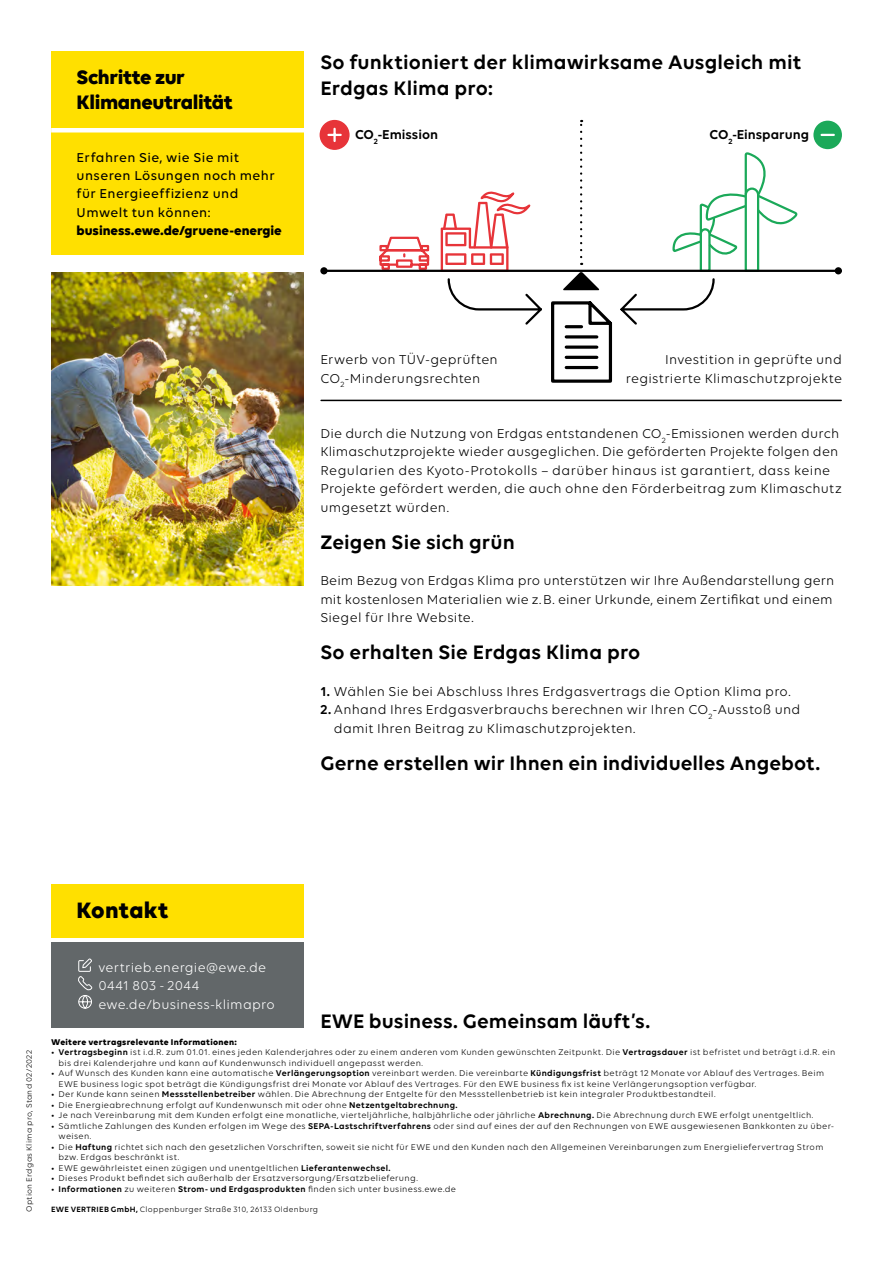
<style>
.page{position:relative;width:893px;height:1263px;background:#fff}
.page>*{position:absolute;margin:0;border:0;box-sizing:border-box;transform-origin:0 0}
.t1{font:700 24px "Volte";letter-spacing:.005em;color:#000}
.t2{font:600 21px/25.2px "Volte";letter-spacing:.005em;color:#000}
.t3{font:700 21px/25.2px "Volte";letter-spacing:-.02em;color:#000}
.t4{font:13.8px/18.5px "Volte";letter-spacing:.015em;color:#000}
.t5{font:500 13.8px/18.5px "Volte";letter-spacing:.03em;color:#000}
.t6{font:13.8px/18.5px "Volte";letter-spacing:.02em;color:#fff}
.t7{font:700 13.8px "Volte";letter-spacing:-.005em;color:#000}
.t8{font:600 13.8px "Volte";color:#000}
.t9{font:9px/10.5px "Volte";letter-spacing:.035em;color:#000}
.t10{font:700 9px "Volte";letter-spacing:.03em;color:#000}
.t11{font:8.25px "Volte";letter-spacing:.035em;color:#000}
.s1{font-weight:600}
</style>
<div class="page">
<div style="left:51px;top:51px;width:252px;height:203px;background:#ffe000"></div>
<hr style="left:51px;top:128px;width:261px;height:4px;background:#fff">
<img style="left:51px;top:272px;width:252px;height:313px">
<svg style="left:378px;top:236px;width:52px;height:34px"></svg>
<hr style="left:325px;top:270px;width:516px;height:2px;background:#000">
<div style="left:320px;top:121px;width:29px;height:28px;background:#e73439;border-radius:50%"></div>
<div style="left:320px;top:120px;width:30px;height:30px;border:2px solid #e73439;border-radius:50%"></div>
<svg style="left:328px;top:129px;width:13px;height:12px"></svg>
<div style="left:813px;top:121px;width:29px;height:28px;background:#1ba959;border-radius:50%"></div>
<svg style="left:822px;top:134px;width:12px;height:2px"></svg>
<div style="left:320px;top:267px;width:8px;height:7px;background:#000;border-radius:50%"></div>
<div style="left:835px;top:267px;width:7px;height:7px;background:#000;border-radius:50%"></div>
<svg style="left:441px;top:120px;width:358px;height:263px"></svg>
<hr style="left:321px;top:400px;width:520px;height:1px;background:#000">
<div style="left:51px;top:884px;width:252px;height:54px;background:#ffe000"></div>
<div style="left:51px;top:942px;width:252px;height:86px;background:#626769"></div>
<svg style="left:78px;top:958px;width:15px;height:51px"></svg>
<h2 class="t3" style="left:77px;top:64px;width:158px">Schritte zur<br>Klimaneutralität</h2>
<h3 class="t5" style="left:77px;top:148px;width:200px">Erfahren Sie, wie Sie mit unseren Lösungen noch mehr für Energieeffizienz und<br>Umwelt tun können:</h3>
<h3 class="t7" style="left:77px;top:222px;width:207px">business.ewe.de/gruene-energie</h3>
<h2 class="t2" style="left:320px;top:49px;width:482px">So funktioniert der klimawirksame Ausgleich mit<br>Erdgas Klima pro:</h2>
<h3 class="t8" style="left:355px;top:127px;width:85px">CO<sub>2</sub>-Emission</h3>
<h3 class="t8" style="left:710px;top:127px;width:101px">CO<sub>2</sub>-Einsparung</h3>
<h3 class="t4" style="left:320px;top:350px;width:179px">Erwerb von TÜV-geprüften<br>CO<sub>2</sub>-Minderungsrechten</h3>
<h3 class="t4" style="left:626px;top:350px;width:218px;text-align:right">Investition in geprüfte und registrierte Klimaschutzprojekte</h3>
<p class="t4" style="left:320px;top:424px;width:523px">Die durch die Nutzung von Erdgas entstandenen CO<sub>2</sub>-Emissionen werden durch Klimaschutzprojekte wieder ausgeglichen. Die geförderten Projekte folgen den Regularien des Kyoto-Protokolls – darüber hinaus ist garantiert, dass keine Projekte gefördert werden, die auch ohne den Förderbeitrag zum Klimaschutz umgesetzt würden.</p>
<h2 class="t2" style="left:320px;top:529px;width:196px">Zeigen Sie sich grün</h2>
<h3 class="t4" style="left:320px;top:571px;width:516px">Beim Bezug von Erdgas Klima pro unterstützen wir Ihre Außendarstellung gern mit kostenlosen Materialien wie z. B. einer Urkunde, einem Zertifikat und einem<br>Siegel für Ihre Website.</h3>
<h2 class="t2" style="left:320px;top:639px;width:322px">So erhalten Sie Erdgas Klima pro</h2>
<h3 class="t4" style="left:320px;top:682px;width:472px"><span class="s1">1.</span> Wählen Sie bei Abschluss Ihres Erdgasvertrags die Option Klima pro.</h3>
<h3 class="t4" style="left:334px;top:700px;width:468px;text-indent:-14px"><span class="s1">2.</span> Anhand Ihres Erdgasverbrauchs berechnen wir Ihren CO<sub>2</sub>-Ausstoß und damit Ihren Beitrag zu Klimaschutzprojekten.</h3>
<h2 class="t2" style="left:320px;top:750px;width:502px">Gerne erstellen wir Ihnen ein individuelles Angebot.</h2>
<p class="t11" style="left:24px;top:1212px;width:164px;rotate:-90deg">Option Erdgas Klima pro, Stand 02/2022</p>
<h1 class="t1" style="left:77px;top:896px;width:94px">Kontakt</h1>
<h3 class="t6" style="left:98px;top:958px;width:178px">vertrieb.energie@ewe.de<br>0441 803 - 2044 ewe.de/business-klimapro</h3>
<h2 class="t2" style="left:320px;top:1008px;width:331px">EWE business. Gemeinsam läuft’s.</h2>
<p class="t10" style="left:51px;top:1036px;width:187px">Weitere vertragsrelevante Informationen:</p>
<p class="t9" style="left:59px;top:1047px;width:778px;text-indent:-7px">• <span class="s1">Vertragsbeginn</span> ist i.d.R. zum 01.01. eines jeden Kalenderjahres oder zu einem anderen vom Kunden gewünschten Zeitpunkt. Die <span class="s1">Vertragsdauer</span> ist befristet und beträgt i.d.R. ein bis drei Kalenderjahre und kann auf Kundenwunsch individuell angepasst werden.</p>
<p class="t9" style="left:59px;top:1068px;width:767px;text-indent:-7px">• Auf Wunsch des Kunden kann eine automatische <span class="s1">Verlängerungsoption</span> vereinbart werden. Die vereinbarte <span class="s1">Kündigungsfrist</span> beträgt 12 Monate vor Ablauf des Vertrages. Beim<br>EWE business logic spot beträgt die Kündigungsfrist drei Monate vor Ablauf des Vertrages. Für den EWE business fix ist keine Verlängerungsoption verfügbar.</p>
<p class="t9" style="left:51px;top:1089px;width:666px">• Der Kunde kann seinen <span class="s1">Messstellenbetreiber</span> wählen. Die Abrechnung der Entgelte für den Messstellenbetrieb ist kein integraler Produktbestandteil.</p>
<p class="t9" style="left:51px;top:1099px;width:408px">• Die Energieabrechnung erfolgt auf Kundenwunsch mit oder ohne <span class="s1">Netzentgeltabrechnung.</span></p>
<p class="t9" style="left:51px;top:1110px;width:764px">• Je nach Vereinbarung mit dem Kunden erfolgt eine monatliche, vierteljährliche, halbjährliche oder jährliche <span class="s1">Abrechnung.</span> Die Abrechnung durch EWE erfolgt unentgeltlich.</p>
<p class="t9" style="left:59px;top:1120px;width:777px;text-indent:-7px">• Sämtliche Zahlungen des Kunden erfolgen im Wege des <span class="s1">SEPA-Lastschriftverfahrens</span> oder sind auf eines der auf den Rechnungen von EWE ausgewiesenen Bankkonten zu über&shy;weisen.</p>
<p class="t9" style="left:59px;top:1141px;width:766px;text-indent:-7px">• Die <span class="s1">Haftung</span> richtet sich nach den gesetzlichen Vorschriften, soweit sie nicht für EWE und den Kunden nach den Allgemeinen Vereinbarungen zum Energieliefervertrag Strom bzw. Erdgas beschränkt ist.</p>
<p class="t9" style="left:51px;top:1162px;width:341px">• EWE gewährleistet einen zügigen und unentgeltlichen <span class="s1">Lieferantenwechsel.</span></p>
<p class="t9" style="left:51px;top:1173px;width:368px">• Dieses Produkt befindet sich außerhalb der Ersatzversorgung/Ersatzbelieferung.</p>
<p class="t9" style="left:51px;top:1183px;width:407px">• <span class="s1">Informationen</span> zu weiteren <span class="s1">Strom- und Erdgasprodukten</span> finden sich unter business.ewe.de</p>
<p class="t11" style="left:51px;top:1204px;width:269px"><span class="s1">EWE VERTRIEB GmbH,</span> Cloppenburger Straße 310, 26133 Oldenburg</p>
</div>
